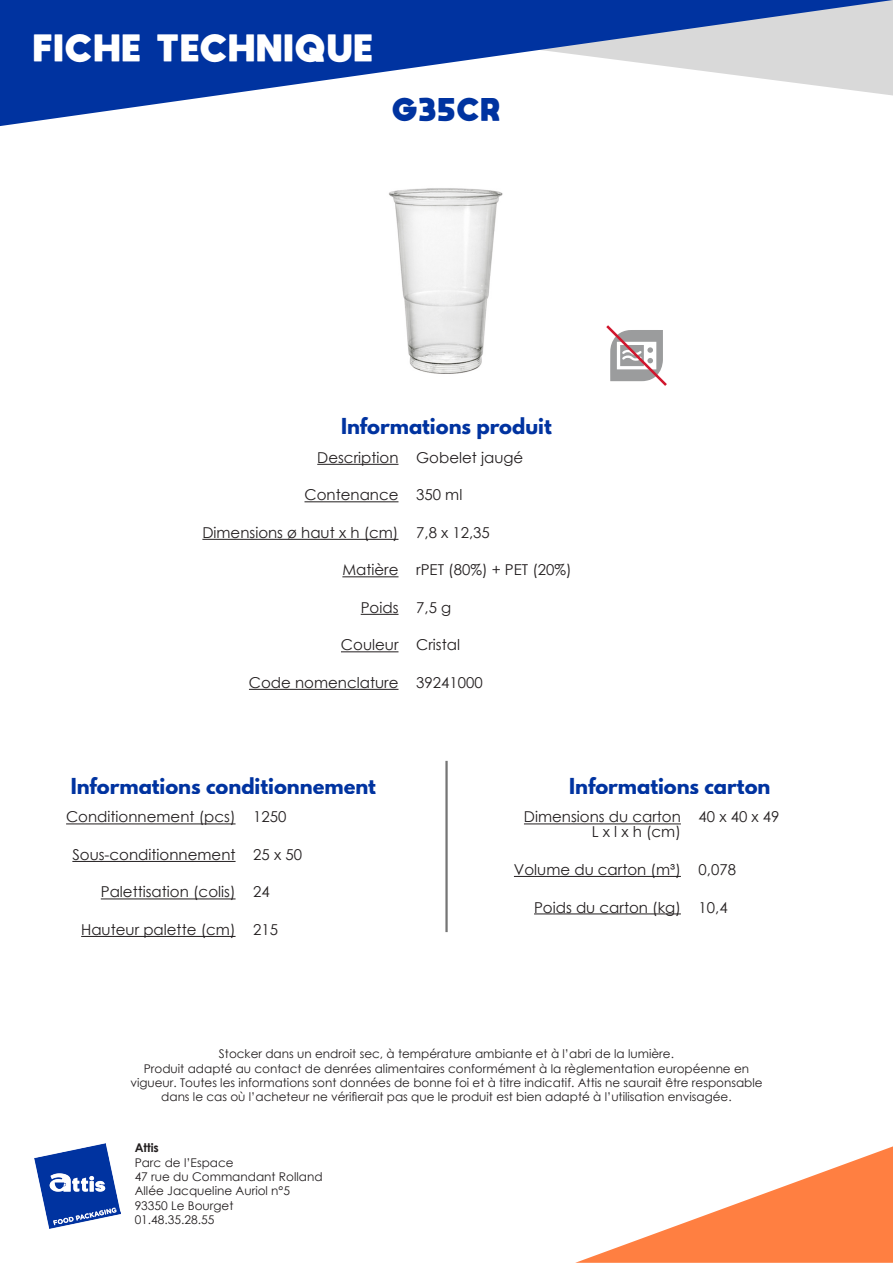
<style>
.page{position:relative;width:893px;height:1263px;background:#fff}
.page>*{position:absolute;margin:0;border:0;box-sizing:border-box;transform-origin:0 0}
.t1{font:800 27px "moon get";letter-spacing:.1em;color:#fff}
.t2{font:800 22.5px "moon get";letter-spacing:.1em;color:#0033a0}
.t3{font:700 19.5px "League Spartan";color:#0033a0}
.t4{font:15px "Century Gothic";color:#231f20}
.t5{font:12px/14.4px "Century Gothic";color:#231f20;text-align:center}
.t6{font:700 12px "Century Gothic";color:#231f20}
</style>
<div class="page">
<svg style="left:0;top:0;width:893px;height:126px"></svg>
<svg style="left:575px;top:1146px;width:318px;height:117px"></svg>
<hr style="left:317px;top:464px;width:81px;height:1px;background:#231f20">
<hr style="left:304px;top:501px;width:94px;height:1px;background:#231f20">
<hr style="left:202px;top:539px;width:196px;height:1px;background:#231f20">
<hr style="left:342px;top:576px;width:56px;height:1px;background:#231f20">
<hr style="left:361px;top:614px;width:37px;height:1px;background:#231f20">
<hr style="left:341px;top:651px;width:57px;height:1px;background:#231f20">
<hr style="left:249px;top:689px;width:149px;height:1px;background:#231f20">
<img style="left:34px;top:1143px;width:86px;height:86px">
<hr style="left:524px;top:823px;width:157px;height:1px;background:#231f20">
<hr style="left:514px;top:876px;width:167px;height:1px;background:#231f20">
<hr style="left:534px;top:913px;width:147px;height:1px;background:#231f20">
<hr style="left:66px;top:823px;width:170px;height:1px;background:#231f20">
<hr style="left:72px;top:861px;width:164px;height:1px;background:#231f20">
<hr style="left:101px;top:898px;width:135px;height:1px;background:#231f20">
<hr style="left:81px;top:936px;width:155px;height:1px;background:#231f20">
<hr style="left:445px;top:761px;width:3px;height:171px;background:#757575">
<svg style="left:606px;top:325px;width:61px;height:61px"></svg>
<img style="left:389px;top:188px;width:114px;height:186px">
<p class="t1" style="left:34px;top:31px;width:340px">FICHE TECHNIQUE</p>
<p class="t2" style="left:393px;top:95px;width:109px">G35CR</p>
<p class="t3" style="left:341px;top:411px;width:212px">Informations produit</p>
<p class="t4" style="left:317px;top:447px;width:83px">Description</p>
<p class="t4" style="left:304px;top:484px;width:96px">Contenance</p>
<p class="t4" style="left:202px;top:522px;width:198px">Dimensions ø haut x h (cm)</p>
<p class="t4" style="left:342px;top:559px;width:58px">Matière</p>
<p class="t4" style="left:361px;top:597px;width:39px">Poids</p>
<p class="t4" style="left:341px;top:634px;width:59px">Couleur</p>
<p class="t4" style="left:249px;top:672px;width:151px">Code nomenclature</p>
<p class="t4" style="left:416px;top:447px;width:109px">Gobelet jaugé</p>
<p class="t4" style="left:416px;top:484px;width:48px">350 ml</p>
<p class="t4" style="left:416px;top:522px;width:75px">7,8 x 12,35</p>
<p class="t4" style="left:416px;top:559px;width:157px">rPET (80%) + PET (20%)</p>
<p class="t4" style="left:416px;top:597px;width:37px">7,5 g</p>
<p class="t4" style="left:416px;top:634px;width:45px">Cristal</p>
<p class="t4" style="left:416px;top:672px;width:68px">39241000</p>
<p class="t3" style="left:71px;top:770px;width:307px">Informations conditionnement</p>
<p class="t4" style="left:66px;top:806px;width:171px">Conditionnement (pcs)</p>
<p class="t4" style="left:72px;top:844px;width:165px">Sous-conditionnement</p>
<p class="t4" style="left:101px;top:881px;width:136px">Palettisation (colis)</p>
<p class="t4" style="left:81px;top:919px;width:156px">Hauteur palette (cm)</p>
<p class="t4" style="left:253px;top:806px;width:35px">1250</p>
<p class="t4" style="left:253px;top:844px;width:50px">25 x 50</p>
<p class="t4" style="left:253px;top:881px;width:18px">24</p>
<p class="t4" style="left:253px;top:919px;width:26px">215</p>
<p class="t3" style="left:569px;top:770px;width:203px">Informations carton</p>
<p class="t4" style="left:524px;top:806px;width:158px">Dimensions du carton</p>
<p class="t4" style="left:592px;top:821px;width:91px">L x l x h (cm)</p>
<p class="t4" style="left:514px;top:859px;width:168px">Volume du carton (m³)</p>
<p class="t4" style="left:534px;top:896px;width:148px">Poids du carton (kg)</p>
<p class="t4" style="left:699px;top:806px;width:82px">40 x 40 x 49</p>
<p class="t4" style="left:699px;top:859px;width:39px">0,078</p>
<p class="t4" style="left:699px;top:896px;width:31px">10,4</p>
<p class="t5" style="left:219px;top:1046px;width:457px">Stocker dans un endroit sec, à température ambiante et à l’abri de la lumière.</p>
<p class="t5" style="left:130px;top:1061px;width:634px">Produit adapté au contact de denrées alimentaires conformément à la règlementation européenne en vigueur. Toutes les informations sont données de bonne foi et à titre indicatif. Attis ne saurait être responsable dans le cas où l’acheteur ne vérifierait pas que le produit est bien adapté à l’utilisation envisagée.</p>
<p class="t6" style="left:135px;top:1139px;width:26px">Attis</p>
<p class="t5" style="left:135px;top:1155px;width:100px">Parc de l’Espace</p>
<p class="t5" style="left:135px;top:1169px;width:189px">47 rue du Commandant Rolland</p>
<p class="t5" style="left:135px;top:1184px;width:157px">Allée Jacqueline Auriol n°5</p>
<p class="t5" style="left:135px;top:1198px;width:100px">93350 Le Bourget</p>
<p class="t5" style="left:135px;top:1212px;width:81px">01.48.35.28.55</p>
</div>
